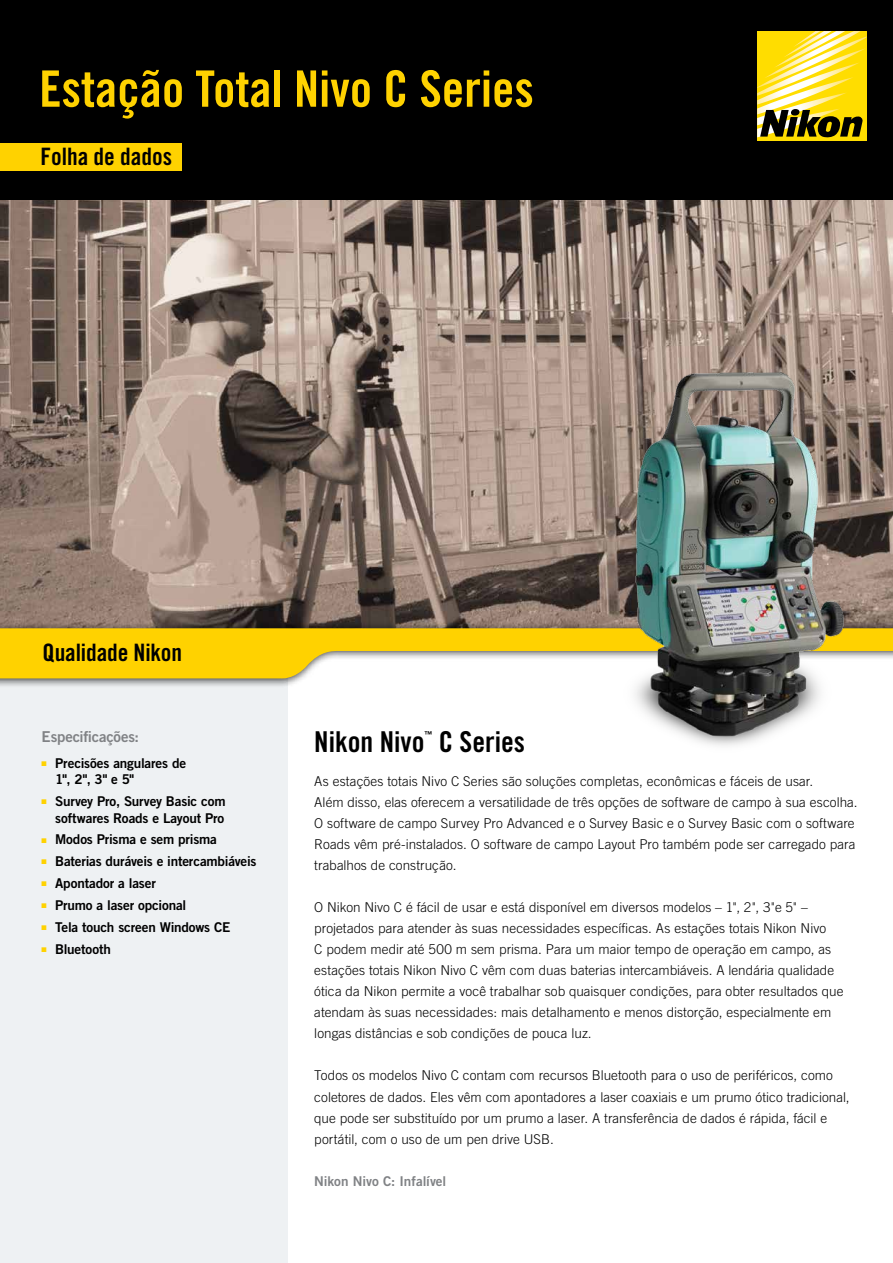
<style>
.page{position:relative;width:893px;height:1263px;background:#fff}
.page>*{position:absolute;margin:0;border:0;box-sizing:border-box;transform-origin:0 0}
.t1{font:50.25px "Trade Gothic LT Std Bd Cn 20";color:#ffd200}
.t2{font:28.8px "Trade Gothic LT Std Bd Cn 20";color:#000}
.t3{font:24px "Trade Gothic LT Std Bd Cn 20";color:#000}
.t4{font:15px "Trade Gothic LT Std Bd 2";letter-spacing:-.01em;color:#808285}
.t5{font:300 13.5px/21px "Trade Gothic LT Std";letter-spacing:.005em;color:#000}
.t6{font:13.5px/16.5px "Trade Gothic LT Std Bd 2";letter-spacing:-.01em;color:#000}
.t7{font:13.5px "Trade Gothic LT Std Bd 2";letter-spacing:-.005em;color:#808285}
.t8{font:8.1px "Trade Gothic LT Std Bd Cn 20";color:#000}
.s1{color:#ffd200}
</style>
<div class="page">
<img style="left:0;top:199px;width:893px;height:423px">
<div style="left:0;top:0;width:893px;height:199px;background:#000"></div>
<div style="left:0;top:642px;width:287px;height:621px;background:#eef1f3"></div>
<div style="left:0;top:622px;width:893px;height:66px;background:#000;opacity:.75"></div>
<svg style="left:0;top:628px;width:893px;height:52px;fill:#ffd200"></svg>
<img style="left:595px;top:342px;width:282px;height:404px">
<div style="left:0;top:143px;width:182px;height:27px;background:#ffd200"></div>
<div style="left:757px;top:31px;width:110px;height:110px;background:#fd0"></div>
<svg style="left:757px;top:31px;width:110px;height:107px"></svg>
<h1 class="t1" style="left:39px;top:58px;width:496px">Estação Total Nivo C Series</h1>
<h3 class="t3" style="left:40px;top:142px;width:133px">Folha de dados</h3>
<h3 class="t3" style="left:43px;top:638px;width:141px">Qualidade Nikon</h3>
<p class="t4" style="left:42px;top:727px;width:99px">Especificações:</p>
<p class="t6" style="left:55px;top:754px;width:133px;text-indent:-13px"><span class="s1">■</span> Precisões angulares de<br>1", 2", 3" e 5"</p>
<p class="t6" style="left:42px;top:793px;width:185px;text-align:right"><span class="s1">■</span> Survey Pro, Survey Basic com softwares Roads e Layout Pro</p>
<p class="t6" style="left:42px;top:831px;width:177px"><span class="s1">■</span> Modos Prisma e sem prisma</p>
<p class="t6" style="left:42px;top:853px;width:216px"><span class="s1">■</span> Baterias duráveis e intercambiáveis</p>
<p class="t6" style="left:42px;top:875px;width:116px"><span class="s1">■</span> Apontador a laser</p>
<p class="t6" style="left:42px;top:897px;width:146px"><span class="s1">■</span> Prumo a laser opcional</p>
<p class="t6" style="left:42px;top:919px;width:190px"><span class="s1">■</span> Tela touch screen Windows CE</p>
<p class="t6" style="left:42px;top:941px;width:71px"><span class="s1">■</span> Bluetooth</p>
<h2 class="t2" style="left:314px;top:724px;width:112px">Nikon Nivo</h2>
<p class="t8" style="left:424px;top:729px;width:9px">™</p>
<h2 class="t2" style="left:439px;top:724px;width:88px">C Series</h2>
<p class="t5" style="left:314px;top:771px;width:545px">As estações totais Nivo C Series são soluções completas, econômicas e fáceis de usar.<br>Além disso, elas oferecem a versatilidade de três opções de software de campo à sua escolha.<br>O software de campo Survey Pro Advanced e o Survey Basic e o Survey Basic com o software Roads vêm pré-instalados. O software de campo Layout Pro também pode ser carregado para trabalhos de construção.</p>
<p class="t5" style="left:314px;top:897px;width:531px">O Nikon Nivo C é fácil de usar e está disponível em diversos modelos – 1", 2", 3"e 5" – projetados para atender às suas necessidades específicas. As estações totais Nikon Nivo<br>C podem medir até 500 m sem prisma. Para um maior tempo de operação em campo, as estações totais Nikon Nivo C vêm com duas baterias intercambiáveis. A lendária qualidade ótica da Nikon permite a você trabalhar sob quaisquer condições, para obter resultados que atendam às suas necessidades: mais detalhamento e menos distorção, especialmente em longas distâncias e sob condições de pouca luz.</p>
<p class="t5" style="left:314px;top:1065px;width:537px">Todos os modelos Nivo C contam com recursos Bluetooth para o uso de periféricos, como coletores de dados. Eles vêm com apontadores a laser coaxiais e um prumo ótico tradicional, que pode ser substituído por um prumo a laser. A transferência de dados é rápida, fácil e portátil, com o uso de um pen drive USB.</p>
<p class="t7" style="left:314px;top:1172px;width:134px">Nikon Nivo C: Infalível</p>
</div>
